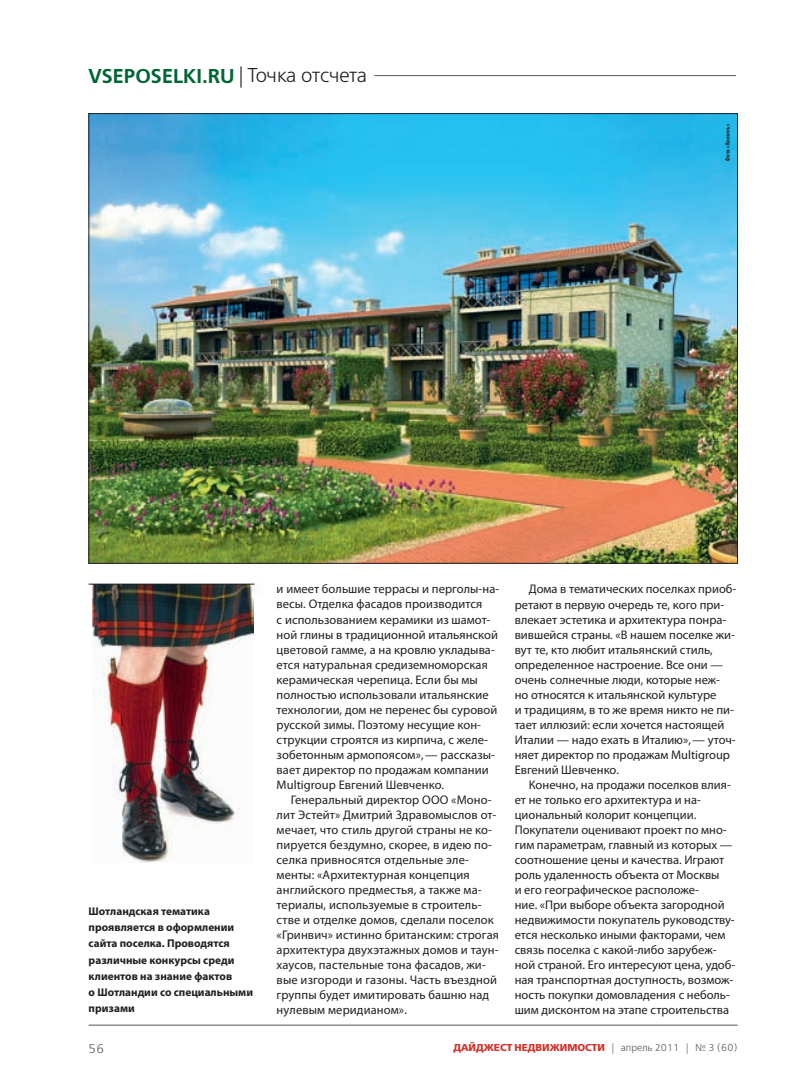
<style>
.page{position:relative;width:798px;height:1088px;background:#fff}
.page>*{position:absolute;margin:0;border:0;box-sizing:border-box;transform-origin:0 0}
.t1{font:20px "Free Set Demi C";color:#006636}
.t2{font:12.5px "Myriad Pro";color:#231f20}
.t3{font:12.5px "Free Set Light C";color:#57585a}
.t4{font:700 11.25px/16.2px "Myriad Pro";color:#231f20}
.t5{font:10px "Free Set Bold C";color:#d2322a}
.t6{font:700 condensed 6.25px "Myriad Pro";letter-spacing:.04em;color:#231f20}
.s1{font-family:"Free Set Light C";color:#231f20}
.s2{font-family:"Free Set Light C";color:#57585a}
</style>
<div class="page">
<hr style="left:89px;top:1025px;width:648px;height:1px;background:#57585a">
<img style="left:91px;top:115px;width:644px;height:446px">
<hr style="left:374px;top:75px;width:361px;height:1px;background:#57585a">
<img style="left:93px;top:597px;width:160px;height:266px">
<img style="left:88px;top:583px;width:167px;height:14px">
<hr style="left:89px;top:584px;width:165px;height:1px;background:#231f20">
<p class="t1" style="left:89px;top:69px;width:280px">VSEPOSELKI.RU <span class="s1">| Точка отсчета</span></p>
<p class="t6" style="left:725px;top:161px;width:39px;rotate:-90deg">Фото «Величъ»</p>
<p class="t4" style="left:89px;top:904px;width:166px">Шотландская тематика проявляется в оформлении сайта поселка. Проводятся различные конкурсы среди клиентов на знание фактов<br>о Шотландии со специальными призами</p>
<p class="t2" style="left:276px;top:585px;width:224px">и имеет большие террасы и перголы-на-</p>
<p class="t2" style="left:276px;top:600px;width:207px">весы. Отделка фасадов производится</p>
<p class="t2" style="left:276px;top:615px;width:215px">с использованием керамики из шамот-</p>
<p class="t2" style="left:276px;top:630px;width:223px">ной глины в традиционной итальянской</p>
<p class="t2" style="left:276px;top:645px;width:220px">цветовой гамме, а на кровлю укладыва-</p>
<p class="t2" style="left:276px;top:660px;width:213px">ется натуральная средиземноморская</p>
<p class="t2" style="left:276px;top:675px;width:203px">керамическая черепица. Если бы мы</p>
<p class="t2" style="left:276px;top:690px;width:213px">полностью использовали итальянские</p>
<p class="t2" style="left:276px;top:705px;width:222px">технологии, дом не перенес бы суровой</p>
<p class="t2" style="left:276px;top:720px;width:206px">русской зимы. Поэтому несущие кон-</p>
<p class="t2" style="left:276px;top:735px;width:213px">струкции строятся из кирпича, с желе-</p>
<p class="t2" style="left:276px;top:750px;width:220px">зобетонным армопоясом», — рассказы-</p>
<p class="t2" style="left:276px;top:765px;width:213px">вает директор по продажам компании</p>
<p class="t2" style="left:276px;top:780px;width:169px">Multigroup Евгений Шевченко.</p>
<p class="t2" style="left:291px;top:795px;width:202px">Генеральный директор ООО «Моно-</p>
<p class="t2" style="left:276px;top:810px;width:221px">лит Эстейт» Дмитрий Здравомыслов от-</p>
<p class="t2" style="left:276px;top:825px;width:217px">мечает, что стиль другой страны не ко-</p>
<p class="t2" style="left:276px;top:840px;width:217px">пируется бездумно, скорее, в идею по-</p>
<p class="t2" style="left:276px;top:855px;width:194px">селка привносятся отдельные эле-</p>
<p class="t2" style="left:276px;top:870px;width:194px">менты: «Архитектурная концепция</p>
<p class="t2" style="left:276px;top:885px;width:206px">английского предместья, а также ма-</p>
<p class="t2" style="left:276px;top:900px;width:206px">териалы, используемые в строитель-</p>
<p class="t2" style="left:276px;top:915px;width:219px">стве и отделке домов, сделали поселок</p>
<p class="t2" style="left:276px;top:930px;width:224px">«Гринвич» истинно британским: строгая</p>
<p class="t2" style="left:276px;top:945px;width:223px">архитектура двухэтажных домов и таун-</p>
<p class="t2" style="left:276px;top:960px;width:211px">хаусов, пастельные тона фасадов, жи-</p>
<p class="t2" style="left:276px;top:975px;width:222px">вые изгороди и газоны. Часть въездной</p>
<p class="t2" style="left:276px;top:990px;width:214px">группы будет имитировать башню над</p>
<p class="t2" style="left:276px;top:1005px;width:132px">нулевым меридианом».</p>
<p class="t2" style="left:528px;top:585px;width:209px">Дома в тематических поселках приоб-</p>
<p class="t2" style="left:514px;top:600px;width:211px">ретают в первую очередь те, кого при-</p>
<p class="t2" style="left:514px;top:615px;width:213px">влекает эстетика и архитектура понра-</p>
<p class="t2" style="left:514px;top:630px;width:222px">вившейся страны. «В нашем поселке жи-</p>
<p class="t2" style="left:514px;top:645px;width:200px">вут те, кто любит итальянский стиль,</p>
<p class="t2" style="left:514px;top:660px;width:210px">определенное настроение. Все они —</p>
<p class="t2" style="left:514px;top:675px;width:207px">очень солнечные люди, которые неж-</p>
<p class="t2" style="left:514px;top:690px;width:203px">но относятся к итальянской культуре</p>
<p class="t2" style="left:514px;top:705px;width:221px">и традициям, в то же время никто не пи-</p>
<p class="t2" style="left:514px;top:720px;width:211px">тает иллюзий: если хочется настоящей</p>
<p class="t2" style="left:514px;top:735px;width:222px">Италии — надо ехать в Италию», — уточ-</p>
<p class="t2" style="left:514px;top:750px;width:217px">няет директор по продажам Multigroup</p>
<p class="t2" style="left:514px;top:765px;width:106px">Евгений Шевченко.</p>
<p class="t2" style="left:528px;top:780px;width:203px">Конечно, на продажи поселков влия-</p>
<p class="t2" style="left:514px;top:795px;width:188px">ет не только его архитектура и на-</p>
<p class="t2" style="left:514px;top:810px;width:183px">циональный колорит концепции.</p>
<p class="t2" style="left:514px;top:825px;width:213px">Покупатели оценивают проект по мно-</p>
<p class="t2" style="left:514px;top:840px;width:219px">гим параметрам, главный из которых —</p>
<p class="t2" style="left:514px;top:855px;width:211px">соотношение цены и качества. Играют</p>
<p class="t2" style="left:514px;top:870px;width:206px">роль удаленность объекта от Москвы</p>
<p class="t2" style="left:514px;top:885px;width:186px">и его географическое расположе-</p>
<p class="t2" style="left:514px;top:900px;width:211px">ние. «При выборе объекта загородной</p>
<p class="t2" style="left:514px;top:915px;width:221px">недвижимости покупатель руководству-</p>
<p class="t2" style="left:514px;top:930px;width:212px">ется несколько иными факторами, чем</p>
<p class="t2" style="left:514px;top:945px;width:203px">связь поселка с какой-либо зарубеж-</p>
<p class="t2" style="left:514px;top:960px;width:222px">ной страной. Его интересуют цена, удоб-</p>
<p class="t2" style="left:514px;top:975px;width:220px">ная транспортная доступность, возмож-</p>
<p class="t2" style="left:514px;top:990px;width:217px">ность покупки домовладения с неболь-</p>
<p class="t2" style="left:514px;top:1005px;width:216px">шим дисконтом на этапе строительства</p>
<p class="t3" style="left:89px;top:1043px;width:17px">56</p>
<p class="t5" style="left:453px;top:1044px;width:285px">ДАЙДЖЕСТ НЕДВИЖИМОСТИ <span class="s2">| апрель 2011 | № 3 (60)</span></p>
</div>
